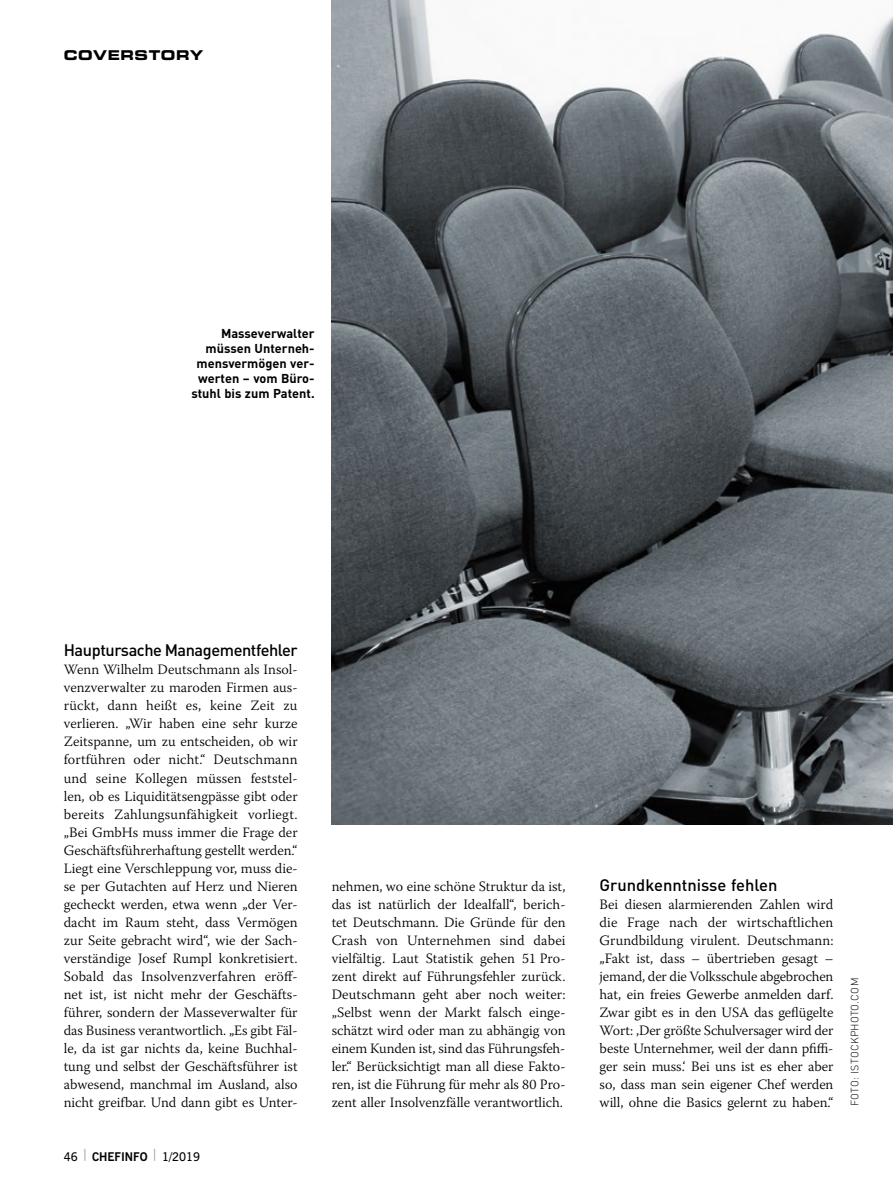
<style>
.page{position:relative;width:893px;height:1191px;background:#fff}
.page>*{position:absolute;margin:0;border:0;box-sizing:border-box;transform-origin:0 0}
.t1{font:16.5px "DIN Medium";letter-spacing:-.025em;color:#000}
.t2{font:16.5px "DIN Medium";color:#000}
.t3{font:300 14.25px/18px "Warnock Pro";color:#000;text-align:justify}
.t4{font:13.5px "Eurostile LT Std Bold Ex 2";letter-spacing:.04em;color:#000}
.t5{font:12.75px/15px "DIN Bold";color:#000;text-align:right}
.t6{font:600 12px "News Gothic BT";color:#000}
.t7{font:10.5px "DIN Light";letter-spacing:.02em;color:#000}
.s1{font-weight:700}
</style>
<div class="page">
<img style="left:332px;top:0;width:561px;height:824px">
<p class="t4" style="left:64px;top:46px;width:141px">COVERSTORY</p>
<p class="t5" style="left:191px;top:325px;width:125px">M asseverwalter müssen Unterneh&shy;mensvermögen ver&shy;werten – vom Büro&shy;stuhl bis zum Patent.</p>
<p class="t1" style="left:64px;top:640px;width:235px">Hauptursache Managementfehler</p>
<p class="t3" style="left:64px;top:660px;width:235px">Wenn Wilhelm Deutschmann als Insol&shy;venzverwalter zu maroden Firmen aus&shy;rückt, dann heißt es, keine Zeit zu verlieren. „Wir haben eine sehr kurze Zeitspanne, um zu entscheiden, ob wir fortführen oder nicht.“ Deutschmann und seine Kollegen müssen feststel&shy;len, ob es Liquiditätsengpässe gibt oder bereits Zahlungsunfähigkeit vorliegt. „Bei GmbHs muss immer die Frage der Geschäftsführerhaftung gestellt werden.“ Liegt eine Verschleppung vor, muss die&shy;se per Gutachten auf Herz und Nieren gecheckt werden, etwa wenn „der Ver&shy;dacht im Raum steht, dass Vermögen zur Seite gebracht wird“, wie der Sach&shy;verständige Josef Rumpl konkretisiert.<br>Sobald das Insolvenzverfahren eröff&shy;net ist, ist nicht mehr der Geschäfts&shy;führer, sondern der Masseverwalter für das Business verantwortlich. „Es gibt Fäl&shy;le, da ist gar nichts da, keine Buchhal&shy;tung und selbst der Geschäftsführer ist abwesend, manchmal im Ausland, also nicht greifbar. Und dann gibt es Unter-</p>
<p class="t6" style="left:64px;top:1149px;width:138px">46 <sup>|</sup> <span class="s1">CHEFINFO</span> <sup>|</sup> 1/2019</p>
<p class="t3" style="left:332px;top:876px;width:235px">nehmen, wo eine schöne Struktur da ist, das ist natürlich der Idealfall“, berich&shy;tet Deutschmann. Die Gründe für den Crash von Unternehmen sind dabei vielfältig. Laut Statistik gehen 51 Pro&shy;zent direkt auf Führungsfehler zurück.<br>Deutschmann geht aber noch weiter: „Selbst wenn der Markt falsch einge&shy;schätzt wird oder man zu abhängig von einem Kunden ist, sind das Führungsfeh&shy;ler.“ Berücksichtigt man all diese Fakto&shy;ren, ist die Führung für mehr als 80 Pro&shy;zent aller Insolvenzfälle verantwortlich.</p>
<p class="t2" style="left:600px;top:874px;width:179px">Grundkenntnisse fehlen</p>
<p class="t3" style="left:600px;top:894px;width:235px">Bei diesen alarmierenden Zahlen wird die Frage nach der wirtschaftlichen Grundbildung virulent. Deutschmann: „Fakt ist, dass – übertrieben gesagt – jemand, der die Volksschule abgebrochen hat, ein freies Gewerbe anmelden darf.<br>Zwar gibt es in den USA das geflügelte Wort: ‚Der größte Schulversager wird der beste Unternehmer, weil der dann pfiffi&shy;ger sein muss.‘ Bei uns ist es eher aber so, dass man sein eigener Chef werden will, ohne die Basics gelernt zu haben.“</p>
<p class="t7" style="left:848px;top:1106px;width:129px;rotate:-90deg">Foto: iStockphoto.com</p>
</div>
